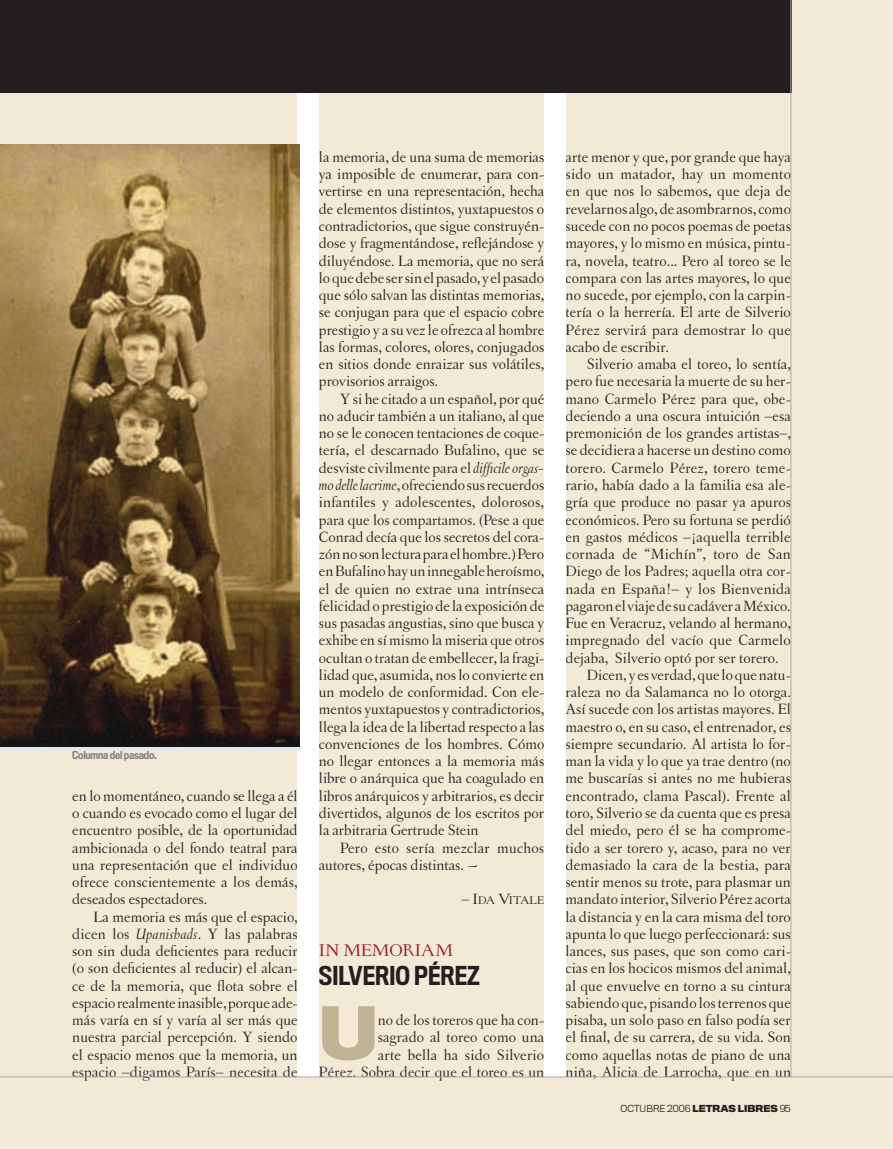
<style>
.page{position:relative;width:893px;height:1149px;background:#fff}
.page>*{position:absolute;margin:0;border:0;box-sizing:border-box;transform-origin:0 0}
.t1{font:700 67.65px "Titling Gothic FB Normal";color:#beb493}
.t2{font:500 24px "Titling Gothic FB Cond";color:#231f20}
.t3{font:18px "Letras Oldstyle Expert";color:#981a1e}
.t4{font:15.75px/17.2px "Letras Oldstyle";letter-spacing:.005em;color:#231f20;text-align:justify}
.t5{font:11.85px "Letras Oldstyle Expert";color:#231f20}
.t6{font:500 10.5px "Titling Gothic FB Cond";letter-spacing:-.02em;color:#808285}
.t7{font:300 9px "Titling Gothic FB Normal";color:#231f20}
.s1{font-style:italic}
.s2{font-size:15.75px}
.s3{font-weight:700}
</style>
<div class="page">
<div style="left:0;top:0;width:893px;height:1148px;background:#f2ead7"></div>
<div style="left:0;top:0;width:791px;height:93px;background:#231f20"></div>
<hr style="left:791px;top:0;width:1px;height:1076px;background:#a8a9ad">
<div style="left:298px;top:93px;width:21px;height:983px;background:#fff"></div>
<div style="left:544px;top:93px;width:22px;height:983px;background:#fff"></div>
<hr style="left:0;top:1076px;width:893px;height:1px;background:#a8a9ad">
<img style="left:0;top:145px;width:299px;height:601px">
<p class="t6" style="left:72px;top:748px;width:86px">Columna del pasado.</p>
<p class="t4" style="left:72px;top:786px;width:227px">en lo momentáneo, cuando se llega a él o cuando es evocado como el lugar del encuentro posible, de la oportunidad ambicionada o del fondo teatral para una representación que el individuo ofrece conscientemente a los demás, deseados espectadores.</p>
<p class="t4" style="left:72px;top:907px;width:227px;text-indent:21px">La memoria es más que el espacio, dicen los <span class="s1">Upanishads</span>. Y las palabras son sin duda deficientes para reducir (o son deficientes al reducir) el alcan&shy;ce de la memoria, que flota sobre el espacio realmente inasible, porque ade&shy;más varía en sí y varía al ser más que nuestra parcial percepción. Y siendo el espacio menos que la memoria, un espacio –digamos París– necesita de</p>
<p class="t4" style="left:319px;top:148px;width:227px">la memoria, de una suma de memorias ya imposible de enumerar, para con&shy;vertirse en una representación, hecha de elementos distintos, yuxtapuestos o contradictorios, que sigue construyén&shy;dose y fragmentándose, reflejándose y diluyéndose. La memoria, que no será lo que debe ser sin el pasado, y el pasado que sólo salvan las distintas memorias, se conjugan para que el espacio cobre prestigio y a su vez le ofrezca al hombre las formas, colores, olores, conjugados en sitios donde enraizar sus volátiles, provisorios arraigos.</p>
<p class="t4" style="left:319px;top:390px;width:227px;text-indent:21px">Y si he citado a un español, por qué no aducir también a un italiano, al que no se le conocen tentaciones de coque&shy;tería, el descarnado Bufalino, que se desviste civilmente para el <span class="s1">difficile orgas&shy;mo delle lacrime</span>, ofreciendo sus recuerdos infantiles y adolescentes, dolorosos, para que los compartamos. (Pese a que Conrad decía que los secretos del cora&shy;zón no son lectura para el hombre.) Pero en Bufalino hay un innegable heroísmo, el de quien no extrae una intrínseca felicidad o prestigio de la exposición de sus pasadas angustias, sino que busca y exhibe en sí mismo la miseria que otros ocultan o tratan de embellecer, la fragi&shy;lidad que, asumida, nos lo convierte en un modelo de conformidad. Con ele&shy;mentos yuxtapuestos y contradictorios, llega la idea de la libertad respecto a las convenciones de los hombres. Cómo no llegar entonces a la memoria más libre o anárquica que ha coagulado en libros anárquicos y arbitrarios, es decir divertidos, algunos de los escritos por la arbitraria Gertrude Stein</p>
<p class="t4" style="left:319px;top:838px;width:227px;text-indent:21px">Pero esto sería mezclar muchos autores, épocas distintas. ~</p>
<p class="t5" style="left:462px;top:893px;width:84px"><span class="s2">– I</span>DA <span class="s2">V</span>ITALE</p>
<p class="t3" style="left:319px;top:939px;width:136px">IN MEMORIAM</p>
<h2 class="t2" style="left:319px;top:960px;width:162px">Silverio Pérez</h2>
<h1 class="t1" style="left:319px;top:990px;width:60px">U</h1>
<p class="t4" style="left:319px;top:1011px;width:227px;text-align:right">no de los toreros que ha con-<br>sagrado al toreo como una<br>arte bella ha sido Silverio<br>Pérez. Sobra decir que el toreo es un</p>
<p class="t4" style="left:566px;top:148px;width:227px">arte menor y que, por grande que haya sido un matador, hay un momento en que nos lo sabemos, que deja de revelarnos algo, de asombrarnos, como sucede con no pocos poemas de poetas mayores, y lo mismo en música, pintu&shy;ra, novela, teatro... Pero al toreo se le compara con las artes mayores, lo que no sucede, por ejemplo, con la carpin&shy;tería o la herrería. El arte de Silverio Pérez servirá para demostrar lo que acabo de escribir.</p>
<p class="t4" style="left:587px;top:355px;width:206px">Silverio amaba el toreo, lo sentía,</p>
<p class="t4" style="left:566px;top:372px;width:227px">pero fue necesaria la muerte de su her-</p>
<p class="t4" style="left:566px;top:390px;width:227px">mano Carmelo Pérez para que, obe-</p>
<p class="t4" style="left:566px;top:407px;width:227px">deciendo a una oscura intuición –esa</p>
<p class="t4" style="left:566px;top:424px;width:227px">premonición de los grandes artistas–,</p>
<p class="t4" style="left:566px;top:441px;width:227px">se decidiera a hacerse un destino como</p>
<p class="t4" style="left:566px;top:459px;width:227px">torero. Carmelo Pérez, torero teme-</p>
<p class="t4" style="left:566px;top:476px;width:227px">rario, había dado a la familia esa ale-</p>
<p class="t4" style="left:566px;top:493px;width:227px">gría que produce no pasar ya apuros</p>
<p class="t4" style="left:566px;top:510px;width:227px">económicos. Pero su fortuna se perdió</p>
<p class="t4" style="left:566px;top:528px;width:227px">en gastos médicos –¡aquella terrible</p>
<p class="t4" style="left:566px;top:545px;width:227px">cornada de “Michín”, toro de San</p>
<p class="t4" style="left:566px;top:562px;width:227px">Diego de los Padres; aquella otra cor-</p>
<p class="t4" style="left:566px;top:579px;width:227px">nada en España!– y los Bienvenida</p>
<p class="t4" style="left:566px;top:597px;width:227px">pagaron el viaje de su cadáver a México.</p>
<p class="t4" style="left:566px;top:614px;width:227px">Fue en Veracruz, velando al hermano,</p>
<p class="t4" style="left:566px;top:631px;width:227px">impregnado del vacío que Carmelo</p>
<p class="t4" style="left:566px;top:648px;width:215px">dejaba, Silverio optó por ser torero.</p>
<p class="t4" style="left:587px;top:666px;width:206px">Dicen, y es verdad, que lo que natu-</p>
<p class="t4" style="left:566px;top:683px;width:227px">raleza no da Salamanca no lo otorga.</p>
<p class="t4" style="left:566px;top:700px;width:227px">Así sucede con los artistas mayores. El</p>
<p class="t4" style="left:566px;top:717px;width:227px">maestro o, en su caso, el entrenador, es</p>
<p class="t4" style="left:566px;top:735px;width:227px">siempre secundario. Al artista lo for-</p>
<p class="t4" style="left:566px;top:752px;width:227px">man la vida y lo que ya trae dentro (no</p>
<p class="t4" style="left:566px;top:769px;width:227px">me buscarías si antes no me hubieras</p>
<p class="t4" style="left:566px;top:786px;width:227px">encontrado, clama Pascal). Frente al</p>
<p class="t4" style="left:566px;top:804px;width:227px">toro, Silverio se da cuenta que es presa</p>
<p class="t4" style="left:566px;top:821px;width:227px">del miedo, pero él se ha comprome-</p>
<p class="t4" style="left:566px;top:838px;width:227px">tido a ser torero y, acaso, para no ver</p>
<p class="t4" style="left:566px;top:855px;width:227px">demasiado la cara de la bestia, para</p>
<p class="t4" style="left:566px;top:873px;width:227px">sentir menos su trote, para plasmar un</p>
<p class="t4" style="left:566px;top:890px;width:227px">mandato interior, Silverio Pérez acorta</p>
<p class="t4" style="left:566px;top:907px;width:227px">la distancia y en la cara misma del toro</p>
<p class="t4" style="left:566px;top:924px;width:227px">apunta lo que luego perfeccionará: sus</p>
<p class="t4" style="left:566px;top:942px;width:227px">lances, sus pases, que son como cari-</p>
<p class="t4" style="left:566px;top:959px;width:227px">cias en los hocicos mismos del animal,</p>
<p class="t4" style="left:566px;top:976px;width:227px">al que envuelve en torno a su cintura</p>
<p class="t4" style="left:566px;top:993px;width:227px">sabiendo que, pisando los terrenos que</p>
<p class="t4" style="left:566px;top:1011px;width:227px">pisaba, un solo paso en falso podía ser</p>
<p class="t4" style="left:566px;top:1028px;width:227px">el final, de su carrera, de su vida. Son</p>
<p class="t4" style="left:566px;top:1045px;width:227px">como aquellas notas de piano de una</p>
<p class="t4" style="left:566px;top:1062px;width:227px">niña, Alicia de Larrocha, que en un</p>
<p class="t7" style="left:621px;top:1102px;width:172px">OCTUBRE 2006 <span class="s3">LETRAS LIBRES</span> 95</p>
</div>
